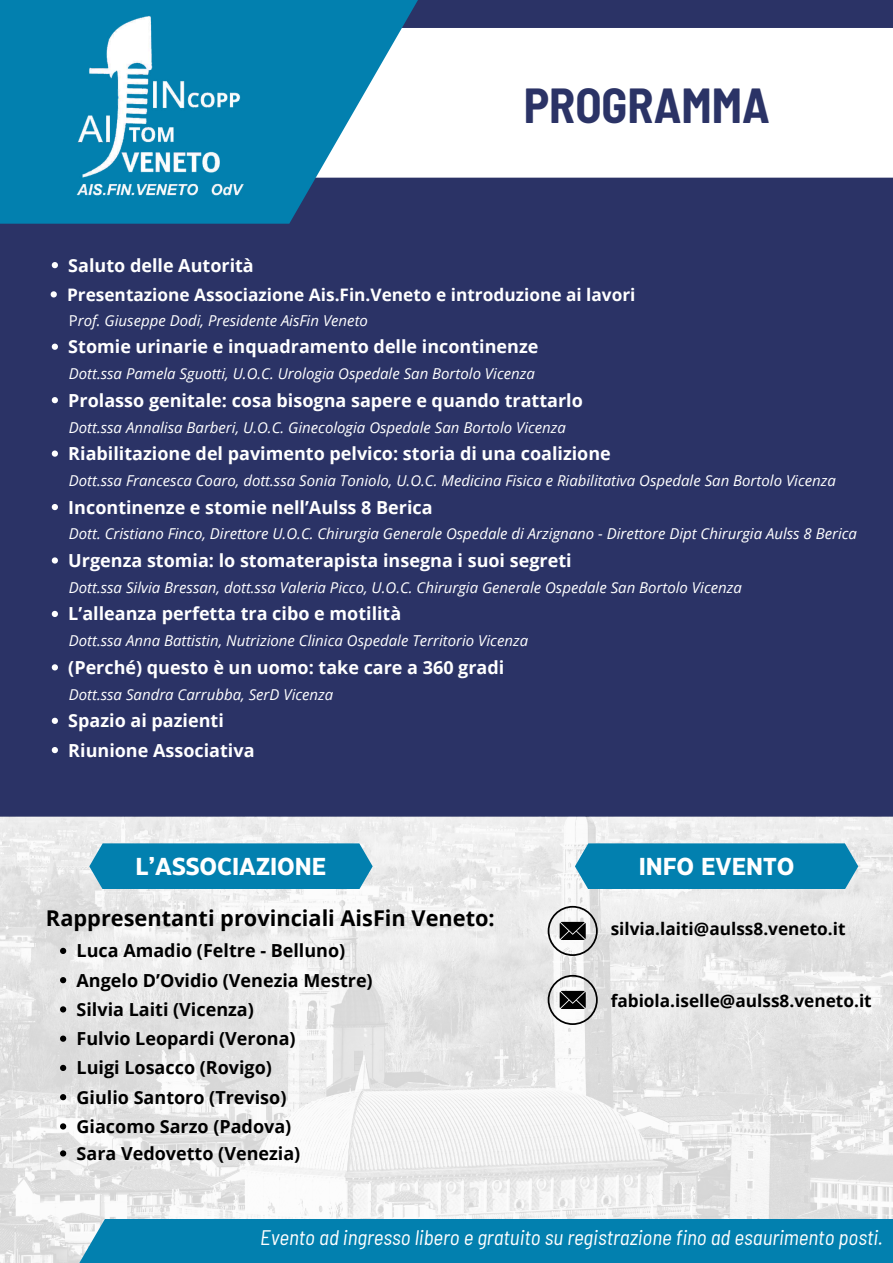
<style>
.page{position:relative;width:893px;height:1263px;background:#fff}
.page>*{position:absolute;margin:0;border:0;box-sizing:border-box;transform-origin:0 0}
.t1{font:700 semi-condensed 48.07px "Barlow";color:#2b3366}
.t2{font:700 24.45px "Eastman Grotesque";color:#fff}
.t3{font:700 21.75px "Open Sans";color:#000}
.t4{font:italic semi-condensed 21px "Barlow";color:#fff}
.t5{font:700 18px/29.2px "Open Sans";color:#fff}
.t6{font:700 18px/29.2px "Open Sans";color:#000}
.t7{font:700 17.25px "Open Sans";color:#fff}
.t8{font:700 17.25px "Open Sans";color:#000}
.t9{font:italic 15px "Open Sans";color:#fff}
.s1{font-style:normal}
</style>
<div class="page">
<div style="left:0;top:178px;width:893px;height:639px;background:#2b3366"></div>
<img style="left:0;top:817px;width:893px;height:401px">
<div style="left:0;top:1218px;width:893px;height:45px;background:#0280af"></div>
<div style="left:160px;top:0;width:733px;height:28px;background:#2b3366"></div>
<svg style="left:0;top:0;width:511px;height:224px"></svg>
<div style="left:0;top:0;width:305px;height:26px;background:#0280af"></div>
<svg style="left:89px;top:843px;width:284px;height:46px;background:#0f86b2"></svg>
<div style="left:575px;top:843px;width:283px;height:46px;background:#0280af"></div>
<svg style="left:547px;top:906px;width:51px;height:50px"></svg>
<svg style="left:547px;top:975px;width:51px;height:50px"></svg>
<img style="left:68px;top:0;width:185px;height:224px">
<svg style="left:52px;top:262px;width:6px;height:6px"></svg>
<svg style="left:51px;top:291px;width:6px;height:6px"></svg>
<svg style="left:52px;top:344px;width:6px;height:6px"></svg>
<svg style="left:52px;top:397px;width:6px;height:6px"></svg>
<svg style="left:52px;top:450px;width:6px;height:7px"></svg>
<svg style="left:52px;top:504px;width:6px;height:6px"></svg>
<svg style="left:52px;top:557px;width:6px;height:7px"></svg>
<svg style="left:52px;top:611px;width:6px;height:6px"></svg>
<svg style="left:52px;top:664px;width:6px;height:6px"></svg>
<svg style="left:52px;top:718px;width:6px;height:6px"></svg>
<svg style="left:52px;top:747px;width:6px;height:6px"></svg>
<svg style="left:60px;top:948px;width:6px;height:6px"></svg>
<svg style="left:60px;top:977px;width:6px;height:6px"></svg>
<svg style="left:60px;top:1006px;width:6px;height:6px"></svg>
<svg style="left:60px;top:1035px;width:6px;height:7px"></svg>
<svg style="left:60px;top:1065px;width:6px;height:6px"></svg>
<svg style="left:60px;top:1094px;width:6px;height:6px"></svg>
<svg style="left:60px;top:1123px;width:6px;height:6px"></svg>
<svg style="left:60px;top:1150px;width:6px;height:6px"></svg>
<h1 class="t1" style="left:524px;top:75px;width:247px">PROGRAMMA</h1>
<p class="t5" style="left:68px;top:250px;width:187px">Saluto delle Autorità</p>
<p class="t7" style="left:67px;top:282px;width:570px">Presentazione Associazione Ais.Fin.Veneto e introduzione ai lavori</p>
<p class="t9" style="left:69px;top:310px;width:300px"><span class="s1">P</span>rof. Giuseppe Dodi, Presidente AisFin Veneto</p>
<p class="t5" style="left:68px;top:332px;width:471px">Stomie urinarie e inquadramento delle incontinenze</p>
<p class="t9" style="left:69px;top:363px;width:467px">Dott.ssa Pamela Sguotti, U.O.C. Urologia Ospedale San Bortolo Vicenza</p>
<p class="t5" style="left:68px;top:385px;width:516px">Prolasso genitale: cosa bisogna sapere e quando trattarlo</p>
<p class="t9" style="left:69px;top:416px;width:499px">Dott.ssa Annalisa Barberi, U.O.C. Ginecologia Ospedale San Bortolo Vicenza</p>
<p class="t5" style="left:68px;top:438px;width:544px">Riabilitazione del pavimento pelvico: storia di una coalizione</p>
<p class="t9" style="left:69px;top:470px;width:768px">Dott.ssa Francesca Coaro, dott.ssa Sonia Toniolo, U.O.C. Medicina Fisica e Riabilitativa Ospedale San Bortolo Vicenza</p>
<p class="t5" style="left:68px;top:492px;width:366px">Incontinenze e stomie nell’Aulss 8 Berica</p>
<p class="t9" style="left:69px;top:523px;width:789px">Dott. Cristiano Finco, Direttore U.O.C. Chirurgia Generale Ospedale di Arzignano - Direttore Dipt Chirurgia Aulss 8 Berica</p>
<p class="t5" style="left:68px;top:545px;width:505px">Urgenza stomia: lo stomaterapista insegna i suoi segreti</p>
<p class="t9" style="left:69px;top:577px;width:674px">Dott.ssa Silvia Bressan, dott.ssa Valeria Picco, U.O.C. Chirurgia Generale Ospedale San Bortolo Vicenza</p>
<p class="t5" style="left:68px;top:599px;width:334px">L’alleanza perfetta tra cibo e motilità</p>
<p class="t9" style="left:69px;top:630px;width:461px">Dott.ssa Anna Battistin, Nutrizione Clinica Ospedale Territorio Vicenza</p>
<p class="t5" style="left:68px;top:652px;width:437px">(Perché) questo è un uomo: take care a 360 gradi</p>
<p class="t9" style="left:69px;top:684px;width:266px">Dott.ssa Sandra Carrubba, SerD Vicenza</p>
<p class="t5" style="left:68px;top:706px;width:188px">Spazio ai pazienti<br>Riunione Associativa</p>
<h2 class="t2" style="left:136px;top:857px;width:192px">L’ASSOCIAZIONE</h2>
<h2 class="t2" style="left:639px;top:857px;width:157px">INFO EVENTO</h2>
<h3 class="t3" style="left:46px;top:903px;width:450px">Rappresentanti provinciali AisFin Veneto:</h3>
<p class="t6" style="left:77px;top:936px;width:298px">Luca Amadio (Feltre - Belluno)<br>Angelo D’Ovidio (Venezia Mestre)<br>Silvia Laiti (Vicenza)<br>Fulvio Leopardi (Verona)<br>Luigi Losacco (Rovigo)<br>Giulio Santoro (Treviso)<br>Giacomo Sarzo (Padova)</p>
<p class="t6" style="left:77px;top:1138px;width:225px">Sara Vedovetto (Venezia)</p>
<p class="t8" style="left:610px;top:917px;width:236px">silvia.laiti@aulss8.veneto.it</p>
<p class="t8" style="left:610px;top:988px;width:263px">fabiola.iselle@aulss8.veneto.it</p>
<h3 class="t4" style="left:260px;top:1224px;width:624px">Evento ad ingresso libero e gratuito su registrazione fino ad esaurimento posti.</h3>
</div>
